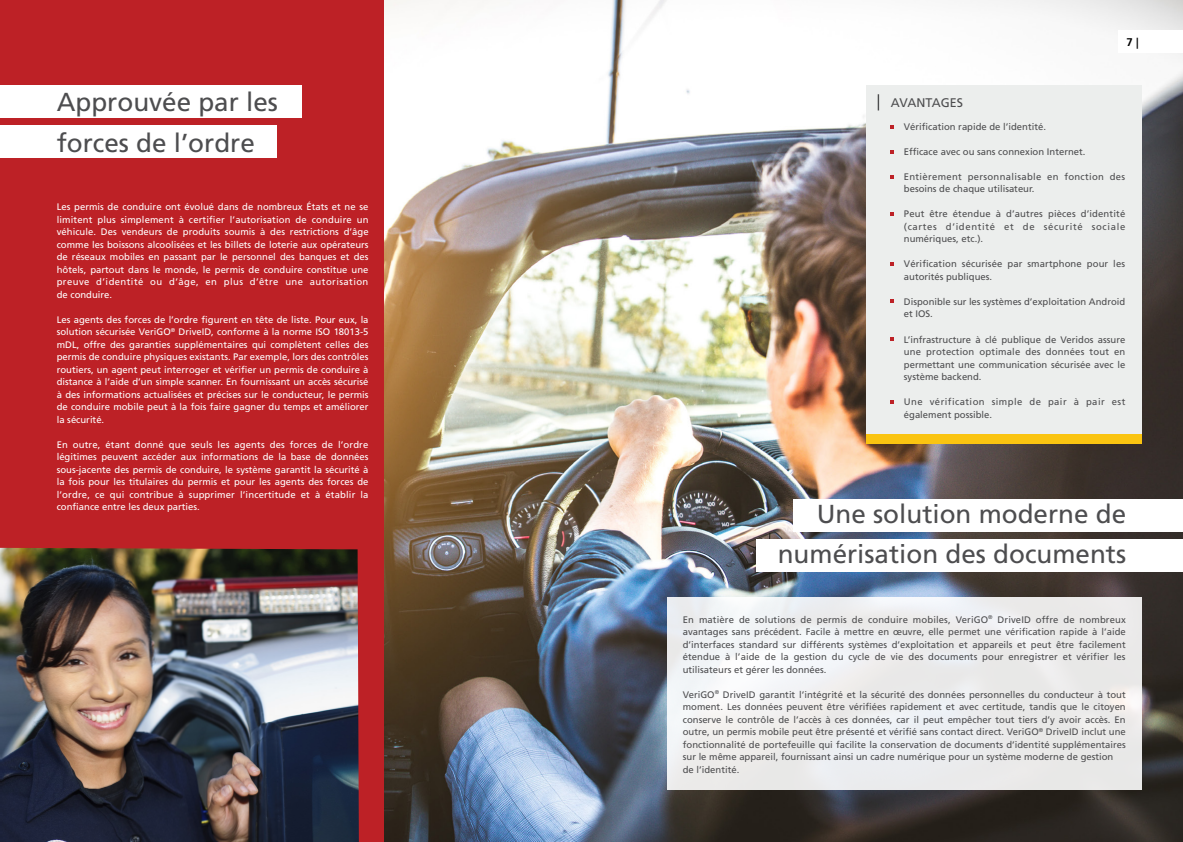
<style>
.page{position:relative;width:1183px;height:842px;background:#fff}
.page>*{position:absolute;margin:0;border:0;box-sizing:border-box;transform-origin:0 0}
.t1{font:26px/40.2px "Frutiger";color:#4d4d4f;text-align:right}
.t2{font:12.5px "Frutiger";color:#4d4d4f}
.t3{font:700 11.1px "Frutiger BQ";color:#000}
.t4{font:9.5px/12.5px "Frutiger";color:#4d4d4f;text-align:justify}
.t5{font:9.5px/12.5px "Frutiger";color:#fff;text-align:justify}
.t6{font:9.5px/12.5px "Frutiger";letter-spacing:.035em;color:#4d4d4f}
.t7{font:9.5px/12.5px "Frutiger";letter-spacing:.045em;color:#4d4d4f}
</style>
<div class="page">
<img style="left:383px;top:0;width:799px;height:842px">
<div style="left:0;top:0;width:383px;height:842px;background:#bd2126"></div>
<div style="left:666px;top:597px;width:475px;height:193px;background:linear-gradient(to right,#f1f2f4,#e9e8e8)"></div>
<div style="left:793px;top:499px;width:389px;height:33px;background:#fff"></div>
<div style="left:756px;top:539px;width:426px;height:33px;background:#fff"></div>
<div style="left:865px;top:85px;width:276px;height:349px;background:#eceeed"></div>
<svg style="left:890px;top:150px;width:3px;height:4px"></svg>
<svg style="left:890px;top:175px;width:3px;height:4px"></svg>
<svg style="left:890px;top:212px;width:3px;height:4px"></svg>
<svg style="left:890px;top:262px;width:3px;height:4px"></svg>
<svg style="left:890px;top:299px;width:3px;height:4px"></svg>
<svg style="left:890px;top:337px;width:3px;height:4px"></svg>
<svg style="left:890px;top:400px;width:3px;height:4px"></svg>
<svg style="left:877px;top:94px;width:1px;height:16px"></svg>
<div style="left:865px;top:434px;width:276px;height:10px;background:#fac411"></div>
<div style="left:0;top:85px;width:301px;height:33px;background:#fff"></div>
<div style="left:0;top:125px;width:276px;height:33px;background:#fff"></div>
<img style="left:0;top:548px;width:359px;height:294px">
<div style="left:1117px;top:30px;width:65px;height:23px;background:#fff"></div>
<p class="t3" style="left:1126px;top:35px;width:14px">7 |</p>
<h1 class="t1" style="left:57px;top:82px;width:223px">Approuvée par les</h1>
<h2 class="t2" style="left:890px;top:95px;width:73px">AVANTAGES</h2>
<h1 class="t1" style="left:57px;top:122px;width:199px">forces de l’ordre</h1>
<p class="t4" style="left:903px;top:120px;width:144px">Vérification rapide de l’identité.</p>
<p class="t4" style="left:903px;top:145px;width:183px">Efficace avec ou sans connexion Internet.</p>
<p class="t6" style="left:903px;top:170px;width:223px">Entièrement personnalisable en fonction des besoins de chaque utilisateur.</p>
<p class="t4" style="left:903px;top:208px;width:223px">Peut être étendue à d’autres pièces d’identité (cartes d’identité et de sécurité sociale numériques, etc.).</p>
<p class="t4" style="left:903px;top:258px;width:223px">Vérification sécurisée par smartphone pour les autorités publiques.</p>
<p class="t4" style="left:903px;top:295px;width:223px">Disponible sur les systèmes d’exploitation Android et IOS.</p>
<p class="t4" style="left:903px;top:333px;width:223px">L’infrastructure à clé publique de Veridos assure une protection optimale des données tout en permettant une communication sécurisée avec le système backend.</p>
<p class="t7" style="left:903px;top:395px;width:223px">Une vérification simple de pair à pair est également possible.</p>
<p class="t5" style="left:57px;top:200px;width:313px">Les permis de conduire ont évolué dans de nombreux États et ne se limitent plus simplement à certifier l’autorisation de conduire un véhicule. Des vendeurs de produits soumis à des restrictions d’âge comme les boissons alcoolisées et les billets de loterie aux opérateurs de réseaux mobiles en passant par le personnel des banques et des hôtels, partout dans le monde, le permis de conduire constitue une preuve d’identité ou d’âge, en plus d’être une autorisation de conduire.</p>
<p class="t5" style="left:57px;top:313px;width:313px">Les agents des forces de l’ordre figurent en tête de liste. Pour eux, la solution sécurisée VeriGO<sup>®</sup> DriveID, conforme à la norme ISO 18013-5 mDL, offre des garanties supplémentaires qui complètent celles des permis de conduire physiques existants. Par exemple, lors des contrôles routiers, un agent peut interroger et vérifier un permis de conduire à distance à l’aide d’un simple scanner. En fournissant un accès sécurisé à des informations actualisées et précises sur le conducteur, le permis de conduire mobile peut à la fois faire gagner du temps et améliorer la sécurité.</p>
<p class="t5" style="left:57px;top:438px;width:313px">En outre, étant donné que seuls les agents des forces de l’ordre légitimes peuvent accéder aux informations de la base de données sous-jacente des permis de conduire, le système garantit la sécurité à la fois pour les titulaires du permis et pour les agents des forces de l’ordre, ce qui contribue à supprimer l’incertitude et à établir la confiance entre les deux parties.</p>
<h1 class="t1" style="left:777px;top:493px;width:350px">Une solution moderne de numérisation des documents</h1>
<p class="t4" style="left:682px;top:613px;width:444px">En matière de solutions de permis de conduire mobiles, VeriGO<sup>®</sup> DriveID offre de nombreux avantages sans précédent. Facile à mettre en œuvre, elle permet une vérification rapide à l’aide d’interfaces standard sur différents systèmes d’exploitation et appareils et peut être facilement étendue à l’aide de la gestion du cycle de vie des documents pour enregistrer et vérifier les utilisateurs et gérer les données.</p>
<p class="t4" style="left:682px;top:688px;width:444px;text-align:left">VeriGO<sup>®</sup> DriveID garantit l’intégrité et la sécurité des données personnelles du conducteur à tout moment. Les données peuvent être vérifiées rapidement et avec certitude, tandis que le citoyen conserve le contrôle de l’accès à ces données, car il peut empêcher tout tiers d’y avoir accès. En outre, un permis mobile peut être présenté et vérifié sans contact direct. VeriGO<sup>®</sup> DriveID inclut une fonctionnalité de portefeuille qui facilite la conservation de documents d’identité supplémentaires sur le même appareil, fournissant ainsi un cadre numérique pour un système moderne de gestion de l’identité.</p>
</div>
